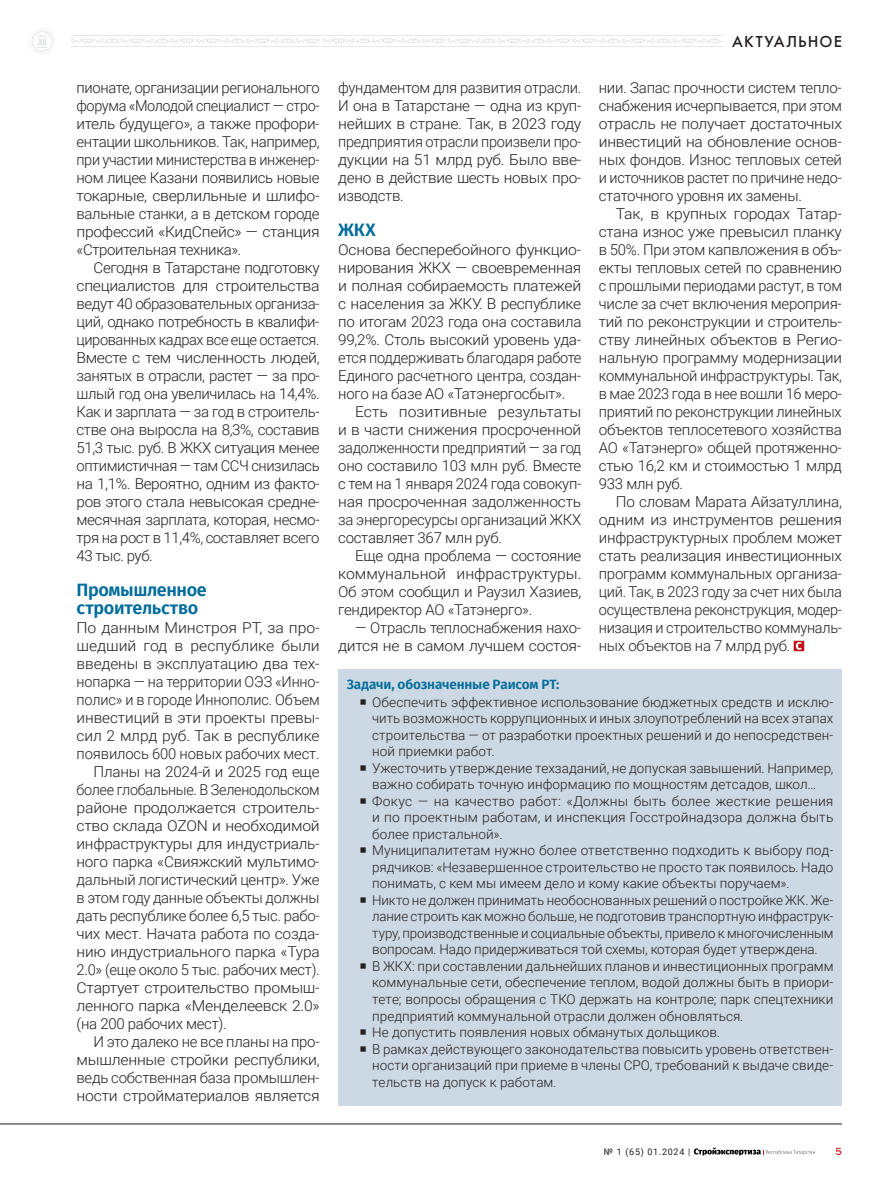
<style>
.page{position:relative;width:893px;height:1191px;background:#fff}
.page>*{position:absolute;margin:0;border:0;box-sizing:border-box;transform-origin:0 0}
.t1{font:600 18px/18px "Fira Sans";letter-spacing:-.02em;color:#006c9b}
.t2{font:16.5px "Futura Medium C";letter-spacing:.07em;color:#231f20}
.t3{font:300 15px/18px "Roboto";letter-spacing:-.015em;color:#231f20;text-align:justify}
.t4{font:300 15px/18px "Roboto";letter-spacing:-.015em;color:#231f20;text-align:justify;scale:1.05 1}
.t5{font:300 15px "Roboto";letter-spacing:-.015em;color:#231f20;scale:.96 1}
.t6{font:300 15px "Roboto";letter-spacing:-.015em;color:#231f20;scale:1.04 1}
.t7{font:300 13.5px/16.5px "Roboto";letter-spacing:.005em;color:#231f20}
.t8{font:600 13.5px "Fira Sans";letter-spacing:-.01em;color:#006c9b}
.t9{font:10.5px "Franklin Gothic Medium C";color:#d1232a}
.t10{font:9px "Roboto";letter-spacing:.075em;color:#231f20}
</style>
<div class="page">
<svg style="left:29px;top:28px;width:26px;height:26px"></svg>
<hr style="left:71px;top:35px;width:124px;height:1px;background:#e6e7e9">
<hr style="left:71px;top:46px;width:124px;height:1px;background:#e6e7e9">
<hr style="left:195px;top:35px;width:529px;height:1px;background:#e6e7e9">
<hr style="left:195px;top:46px;width:529px;height:1px;background:#e6e7e9">
<svg style="left:71px;top:38px;width:651px;height:6px"></svg>
<svg style="left:794px;top:641px;width:10px;height:10px"></svg>
<div style="left:338px;top:669px;width:504px;height:437px;background:#ccd8e3"></div>
<svg style="left:694px;top:1147px;width:121px;height:8px"></svg>
<hr style="left:0;top:1123px;width:842px;height:1px;background:#231f20">
<p class="t3" style="left:77px;top:78px;width:245px">пионате, организации регионального форума «Молодой специалист — стро&shy;итель будущего», а также профори&shy;ентации школьников. Так, например, при участии министерства в инженер&shy;ном лицее Казани появились новые токарные, сверлильные и шлифо&shy;вальные станки, а в детском городе профессий «КидСпейс» — станция «Строительная техника».</p>
<p class="t3" style="left:77px;top:258px;width:245px;text-indent:17px">Сегодня в Татарстане подготовку специалистов для строительства ведут 40 образовательных организа&shy;ций, однако потребность в квалифи&shy;цированных кадрах все еще остается.<br>Вместе с тем численность людей, занятых в отрасли, растет — за про&shy;шлый год она увеличилась на 14,4%.<br>Как и зарплата — за год в строитель&shy;стве она выросла на 8,3%, составив 51,3 тыс. руб. В ЖКХ ситуация менее оптимистичная — там ССЧ снизилась на 1,1%. Вероятно, одним из факто&shy;ров этого стала невысокая средне&shy;месячная зарплата, которая, несмо&shy;тря на рост в 11,4%, составляет всего 43 тыс. руб.</p>
<p class="t1" style="left:77px;top:579px;width:132px">Промышленное строительство</p>
<p class="t4" style="left:77px;top:618px;width:233px">По данным Минстроя РТ, за про-</p>
<p class="t4" style="left:77px;top:636px;width:233px">шедший год в республике были</p>
<p class="t3" style="left:77px;top:654px;width:245px">введены в эксплуатацию два тех-</p>
<p class="t5" style="left:77px;top:671px;width:255px">нопарка — на территории ОЭЗ «Инно-</p>
<p class="t3" style="left:77px;top:690px;width:245px">полис» и в городе Иннополис. Объем</p>
<p class="t3" style="left:77px;top:708px;width:245px">инвестиций в эти проекты превы-</p>
<p class="t6" style="left:77px;top:725px;width:235px">сил 2 млрд руб. Так в республике</p>
<p class="t3" style="left:77px;top:744px;width:245px">появилось 600 новых рабочих мест.</p>
<p class="t3" style="left:94px;top:762px;width:228px">Планы на 2024-й и 2025 год еще</p>
<p class="t5" style="left:77px;top:779px;width:255px">более глобальные. В Зеленодольском</p>
<p class="t4" style="left:77px;top:798px;width:233px">районе продолжается строитель-</p>
<p class="t6" style="left:77px;top:815px;width:235px">ство склада OZON и необходимой</p>
<p class="t3" style="left:77px;top:834px;width:245px">инфраструктуры для индустриаль-</p>
<p class="t3" style="left:77px;top:852px;width:245px">ного парка «Свияжский мультимо-</p>
<p class="t3" style="left:77px;top:870px;width:245px">дальный логистический центр». Уже</p>
<p class="t3" style="left:77px;top:888px;width:245px">в этом году данные объекты должны</p>
<p class="t3" style="left:77px;top:906px;width:245px">дать республике более 6,5 тыс. рабо-</p>
<p class="t3" style="left:77px;top:924px;width:245px">чих мест. Начата работа по созда-</p>
<p class="t3" style="left:77px;top:942px;width:245px">нию индустриального парка «Тура</p>
<p class="t3" style="left:77px;top:960px;width:245px">2.0» (еще около 5 тыс. рабочих мест).</p>
<p class="t4" style="left:77px;top:978px;width:233px">Стартует строительство промыш-</p>
<p class="t4" style="left:77px;top:996px;width:233px">ленного парка «Менделеевск 2.0»</p>
<p class="t3" style="left:77px;top:1014px;width:152px">(на 200 рабочих мест).</p>
<p class="t3" style="left:94px;top:1032px;width:228px">И это далеко не все планы на про-</p>
<p class="t4" style="left:77px;top:1050px;width:233px">мышленные стройки республики,</p>
<p class="t3" style="left:77px;top:1068px;width:245px">ведь собственная база промышлен-</p>
<p class="t4" style="left:77px;top:1086px;width:233px">ности стройматериалов является</p>
<p class="t3" style="left:338px;top:78px;width:245px">фундаментом для развития отрасли.<br>И она в Татарстане — одна из круп&shy;нейших в стране. Так, в 2023 году предприятия отрасли произвели про&shy;дукции на 51 млрд руб. Было вве&shy;дено в действие шесть новых про&shy;изводств.</p>
<p class="t1" style="left:338px;top:219px;width:39px">ЖКХ</p>
<p class="t4" style="left:338px;top:240px;width:233px">Основа бесперебойного функцио&shy;нирования ЖКХ — своевременная и полная собираемость платежей с населения за ЖКУ. В республике по итогам 2023 года она составила 99,2%. Столь высокий уровень уда&shy;ется поддерживать благодаря работе Единого расчетного центра, создан&shy;ного на базе АО «Татэнергосбыт».</p>
<p class="t4" style="left:338px;top:402px;width:233px;text-indent:17px">Есть позитивные результаты и в части снижения просроченной задолженности предприятий — за год оно составило 103 млн руб. Вместе с тем на 1 января 2024 года совокуп&shy;ная просроченная задолженность за энергоресурсы организаций ЖКХ составляет 367 млн руб.</p>
<p class="t3" style="left:338px;top:546px;width:245px;text-indent:17px">Еще одна проблема — состояние коммунальной инфраструктуры.<br>Об этом сообщил и Раузил Хазиев, гендиректор АО «Татэнерго».</p>
<p class="t3" style="left:338px;top:618px;width:245px;text-align:right">— Отрасль теплоснабжения нахо&shy;дится не в самом лучшем состоя-</p>
<p class="t2" style="left:732px;top:32px;width:111px">АКТУАЛЬНОЕ</p>
<p class="t3" style="left:599px;top:78px;width:245px">нии. Запас прочности систем тепло&shy;снабжения исчерпывается, при этом отрасль не получает достаточных инвестиций на обновление основ&shy;ных фондов. Износ тепловых сетей и источников растет по причине недо&shy;статочного уровня их замены.</p>
<p class="t4" style="left:599px;top:204px;width:233px;text-indent:17px">Так, в крупных городах Татар&shy;стана износ уже превысил планку в 50%. При этом капвложения в объ&shy;екты тепловых сетей по сравнению с прошлыми периодами растут, в том числе за счет включения мероприя&shy;тий по реконструкции и строитель&shy;ству линейных объектов в Регио&shy;нальную программу модернизации коммунальной инфраструктуры. Так, в мае 2023 года в нее вошли 16 меро&shy;приятий по реконструкции линейных объектов теплосетевого хозяйства АО «Татэнерго» общей протяженно&shy;стью 16,2 км и стоимостью 1 млрд 933 млн руб.</p>
<p class="t3" style="left:599px;top:492px;width:245px;text-indent:17px">По словам Марата Айзатуллина, одним из инструментов решения инфраструктурных проблем может стать реализация инвестиционных программ коммунальных организа&shy;ций. Так, в 2023 году за счет них была осуществлена реконструкция, модер&shy;низация и строительство коммуналь&shy;ных объектов на 7 млрд руб.</p>
<p class="t8" style="left:347px;top:673px;width:214px">Задачи, обозначенные Раисом РТ:</p>
<p class="t7" style="left:372px;top:693px;width:463px">Обеспечить эффективное использование бюджетных средств и исклю&shy;чить возможность коррупционных и иных злоупотреблений на всех этапах строительства — от разработки проектных решений и до непосредствен&shy;ной приемки работ.<br>Ужесточить утверждение техзаданий, не допуская завышений. Например, важно собирать точную информацию по мощностям детсадов, школ… Фокус — на качество работ: «Должны быть более жесткие решения и по проектным работам, и инспекция Госстройнадзора должна быть более пристальной».<br>Муниципалитетам нужно более ответственно подходить к выбору под&shy;рядчиков: «Незавершенное строительство не просто так появилось. Надо понимать, с кем мы имеем дело и кому какие объекты поручаем».<br>Никто не должен принимать необоснованных решений о постройке ЖК. Же&shy;лание строить как можно больше, не подготовив транспортную инфраструк&shy;туру, производственные и социальные объекты, привело к многочисленным вопросам. Надо придерживаться той схемы, которая будет утверждена.<br>В ЖКХ: при составлении дальнейших планов и инвестиционных программ коммунальные сети, обеспечение теплом, водой должны быть в приори&shy;тете; вопросы обращения с ТКО держать на контроле; парк спецтехники предприятий коммунальной отрасли должен обновляться.<br>Не допустить появления новых обманутых дольщиков.<br>В рамках действующего законодательства повысить уровень ответствен&shy;ности организаций при приеме в члены СРО, требований к выдаче свиде&shy;тельств на допуск к работам.</p>
<p class="t10" style="left:604px;top:1145px;width:88px">№ 1 (65) 01.2024 |</p>
<p class="t9" style="left:835px;top:1146px;width:8px">5</p>
</div>
